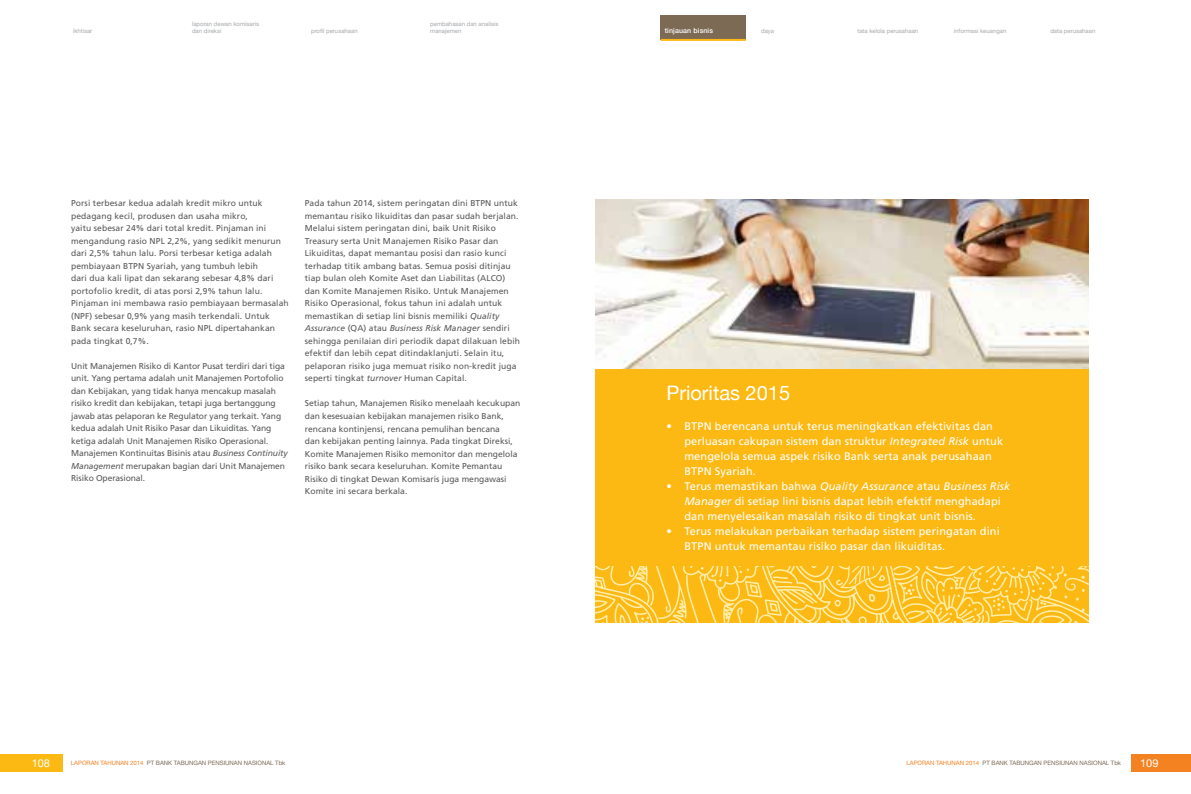
<style>
.page{position:relative;width:1191px;height:794px;background:#fff}
.page>*{position:absolute;margin:0;border:0;box-sizing:border-box;transform-origin:0 0}
.t1{font:20px "Helvetica Neue";color:#fff}
.t2{font:11px/15px "Frutiger LT Std";letter-spacing:.01em;color:#fff}
.t3{font:11px "Helvetica Neue";color:#fff}
.t4{font:8.5px/12.5px "Frutiger LT Std";letter-spacing:.01em;color:#58595b}
.t5{font:8.5px/12.5px "Frutiger LT Std";letter-spacing:-.01em;color:#58595b}
.t6{font:500 7px "Helvetica Neue";letter-spacing:.02em;color:#fff}
.t7{font:6px/7px "Helvetica Neue";color:#a7a9ac}
.t8{font:6px "Helvetica Neue";color:#7c6a55}
.s1{font-style:italic}
.s2{color:#f58220}
</style>
<div class="page">
<div style="left:1131px;top:754px;width:60px;height:18px;background:#f58220"></div>
<div style="left:0;top:754px;width:62px;height:18px;background:#fdb913"></div>
<div style="left:660px;top:15px;width:86px;height:25px;background:#7c6a55"></div>
<hr style="left:660px;top:39px;width:86px;height:2px;background:#fdb913">
<div style="left:595px;top:367px;width:494px;height:200px;background:#fdb913"></div>
<svg style="left:595px;top:567px;width:494px;height:55px;background:#fdc638"></svg>
<img style="left:595px;top:200px;width:494px;height:169px">
<p class="t7" style="left:73px;top:28px;width:21px">ikhtisar</p>
<p class="t7" style="left:192px;top:21px;width:68px">laporan dewan komisaris dan direksi</p>
<p class="t7" style="left:311px;top:28px;width:48px">profil perusahaan</p>
<p class="t7" style="left:430px;top:21px;width:70px">pembahasan dan analisis manajemen</p>
<p class="t6" style="left:664px;top:25px;width:50px">tinjauan bisnis</p>
<p class="t7" style="left:761px;top:28px;width:15px">daya</p>
<p class="t7" style="left:857px;top:28px;width:62px">tata kelola perusahaan</p>
<p class="t7" style="left:954px;top:28px;width:54px">informasi keuangan</p>
<p class="t7" style="left:1050px;top:28px;width:47px">data perusahaan</p>
<p class="t4" style="left:71px;top:197px;width:219px">Porsi terbesar kedua adalah kredit mikro untuk pedagang kecil, produsen dan usaha mikro,<br>yaitu sebesar 24% dari total kredit. Pinjaman ini mengandung rasio NPL 2,2%, yang sedikit menurun dari 2,5% tahun lalu. Porsi terbesar ketiga adalah pembiayaan BTPN Syariah, yang tumbuh lebih<br>dari dua kali lipat dan sekarang sebesar 4,8% dari portofolio kredit, di atas porsi 2,9% tahun lalu.<br>Pinjaman ini membawa rasio pembiayaan bermasalah (NPF) sebesar 0,9% yang masih terkendali. Untuk Bank secara keseluruhan, rasio NPL dipertahankan pada tingkat 0,7%.</p>
<p class="t5" style="left:71px;top:360px;width:218px">Unit Manajemen Risiko di Kantor Pusat terdiri dari tiga unit. Yang pertama adalah unit Manajemen Portofolio dan Kebijakan, yang tidak hanya mencakup masalah risiko kredit dan kebijakan, tetapi juga bertanggung jawab atas pelaporan ke Regulator yang terkait. Yang kedua adalah Unit Risiko Pasar dan Likuiditas. Yang ketiga adalah Unit Manajemen Risiko Operasional.<br>Manajemen Kontinuitas Bisinis atau <span class="s1">Business Continuity Management</span> merupakan bagian dari Unit Manajemen Risiko Operasional.</p>
<p class="t4" style="left:305px;top:197px;width:217px">Pada tahun 2014, sistem peringatan dini BTPN untuk memantau risiko likuiditas dan pasar sudah berjalan.<br>Melalui sistem peringatan dini, baik Unit Risiko Treasury serta Unit Manajemen Risiko Pasar dan Likuiditas, dapat memantau posisi dan rasio kunci terhadap titik ambang batas. Semua posisi ditinjau tiap bulan oleh Komite Aset dan Liabilitas (ALCO) dan Komite Manajemen Risiko. Untuk Manajemen Risiko Operasional, fokus tahun ini adalah untuk memastikan di setiap lini bisnis memiliki <span class="s1">Quality Assurance</span> (QA) atau <span class="s1">Business Risk Manager</span> sendiri sehingga penilaian diri periodik dapat dilakuan lebih efektif dan lebih cepat ditindaklanjuti. Selain itu, pelaporan risiko juga memuat risiko non-kredit juga seperti tingkat <span class="s1">turnover</span> Human Capital.</p>
<p class="t4" style="left:305px;top:397px;width:217px">Setiap tahun, Manajemen Risiko menelaah kecukupan dan kesesuaian kebijakan manajemen risiko Bank, rencana kontinjensi, rencana pemulihan bencana<br>dan kebijakan penting lainnya. Pada tingkat Direksi, Komite Manajemen Risiko memonitor dan mengelola risiko bank secara keseluruhan. Komite Pemantau Risiko di tingkat Dewan Komisaris juga mengawasi Komite ini secara berkala.</p>
<h1 class="t1" style="left:666px;top:378px;width:125px">Prioritas 2015</h1>
<p class="t2" style="left:684px;top:419px;width:320px;text-indent:-18px">• BTPN berencana untuk terus meningkatkan efektivitas dan perluasan cakupan sistem dan struktur <span class="s1">Integrated Risk</span> untuk mengelola semua aspek risiko Bank serta anak perusahaan BTPN Syariah.</p>
<p class="t2" style="left:684px;top:479px;width:327px;text-indent:-18px">• Terus memastikan bahwa <span class="s1">Quality Assurance</span> atau <span class="s1">Business Risk<br>Manager</span> di setiap lini bisnis dapat lebih efektif menghadapi dan menyelesaikan masalah risiko di tingkat unit bisnis.</p>
<p class="t2" style="left:684px;top:524px;width:317px;text-indent:-18px">• Terus melakukan perbaikan terhadap sistem peringatan dini<br>BTPN untuk memantau risiko pasar dan likuiditas.</p>
<p class="t3" style="left:32px;top:755px;width:20px">108</p>
<p class="t3" style="left:1140px;top:755px;width:20px">109</p>
<p class="t8" style="left:71px;top:758px;width:216px"><span class="s2">LAPORAN TAHUNAN 2014</span> PT BANK TABUNGAN PENSIUNAN NASIONAL Tbk</p>
<p class="t8" style="left:906px;top:758px;width:216px"><span class="s2">LAPORAN TAHUNAN 2014</span> PT BANK TABUNGAN PENSIUNAN NASIONAL Tbk</p>
</div>
